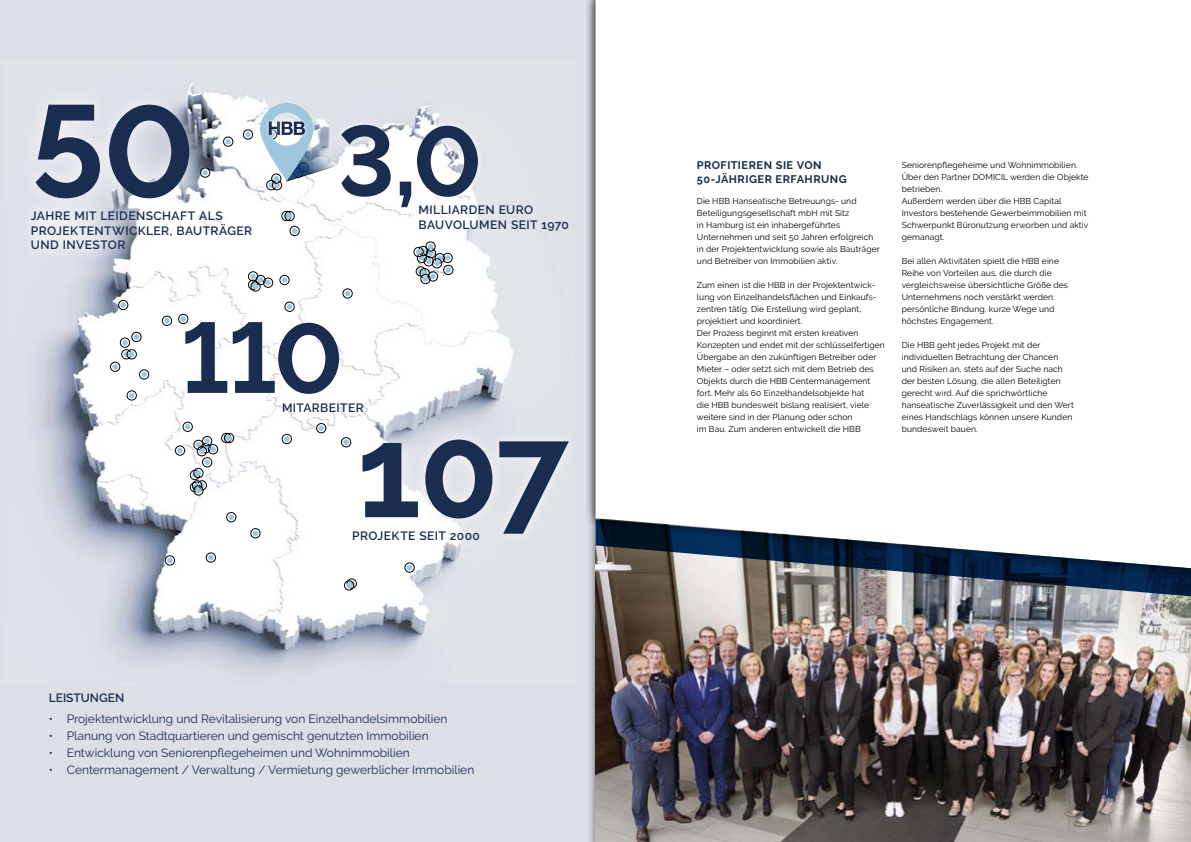
<style>
.page{position:relative;width:1191px;height:842px;background:#fff}
.page>*{position:absolute;margin:0;border:0;box-sizing:border-box;transform-origin:0 0}
.t1{font:700 130px "Raleway";color:#1a2c50}
.t2{font:700 98.8px "Raleway";color:#1a2c50}
.t3{font:600 12.1px/14.8px "Raleway";letter-spacing:.03em;color:#1a2c50}
.t4{font:12px "Raleway";color:#1a2c50}
.t5{font:600 12px "Raleway";color:#1a2c50}
.t6{font:700 11px/13.5px "Raleway";letter-spacing:.045em;color:#1a2c50}
.t7{font:8.5px/12px "Raleway";letter-spacing:.01em;color:#000}
</style>
<div class="page">
<div style="left:0;top:0;width:604px;height:842px;background:#dddfe7"></div>
<img style="left:36px;top:83px;width:478px;height:588px">
<div style="left:347px;top:578px;width:10px;height:11px;border:1px solid #000;border-radius:50%"></div>
<div style="left:127px;top:390px;width:10px;height:10px;border:1px solid #000;border-radius:50%"></div>
<svg style="left:129px;top:393px;width:5px;height:5px"></svg>
<div style="left:266px;top:180px;width:10px;height:10px;border:1px solid #000;border-radius:50%"></div>
<div style="left:272px;top:180px;width:10px;height:10px;border:1px solid #000;border-radius:50%"></div>
<div style="left:281px;top:211px;width:10px;height:10px;border:1px solid #000;border-radius:50%"></div>
<div style="left:284px;top:211px;width:11px;height:10px;border:1px solid #000;border-radius:50%"></div>
<svg style="left:284px;top:213px;width:8px;height:6px"></svg>
<div style="left:289px;top:226px;width:11px;height:10px;border:1px solid #000;border-radius:50%"></div>
<svg style="left:292px;top:228px;width:5px;height:6px"></svg>
<div style="left:248px;top:271px;width:10px;height:10px;border:1px solid #000;border-radius:50%"></div>
<div style="left:248px;top:280px;width:10px;height:10px;border:1px solid #000;border-radius:50%"></div>
<div style="left:250px;top:281px;width:11px;height:11px;border:1px solid #000;border-radius:50%"></div>
<div style="left:263px;top:278px;width:10px;height:10px;border:1px solid #000;border-radius:50%"></div>
<svg style="left:250px;top:274px;width:21px;height:15px"></svg>
<div style="left:284px;top:302px;width:11px;height:10px;border:1px solid #000;border-radius:50%"></div>
<svg style="left:287px;top:304px;width:5px;height:5px"></svg>
<div style="left:443px;top:265px;width:10px;height:10px;border:1px solid #000;border-radius:50%"></div>
<div style="left:442px;top:253px;width:11px;height:10px;border:1px solid #000;border-radius:50%"></div>
<div style="left:420px;top:274px;width:10px;height:10px;border:1px solid #000;border-radius:50%"></div>
<svg style="left:413px;top:240px;width:38px;height:42px"></svg>
<div style="left:342px;top:288px;width:11px;height:11px;border:1px solid #000;border-radius:50%"></div>
<svg style="left:345px;top:291px;width:5px;height:5px"></svg>
<div style="left:279px;top:275px;width:10px;height:10px;border:1px solid #000;border-radius:50%"></div>
<svg style="left:282px;top:277px;width:5px;height:6px"></svg>
<div style="left:118px;top:300px;width:10px;height:10px;border:1px solid #000;border-radius:50%"></div>
<svg style="left:120px;top:302px;width:6px;height:6px"></svg>
<div style="left:162px;top:316px;width:10px;height:10px;border:1px solid #000;border-radius:50%"></div>
<svg style="left:164px;top:318px;width:6px;height:6px"></svg>
<div style="left:131px;top:332px;width:10px;height:10px;border:1px solid #000;border-radius:50%"></div>
<svg style="left:134px;top:334px;width:5px;height:6px"></svg>
<div style="left:221px;top:433px;width:10px;height:10px;border:1px solid #000;border-radius:50%"></div>
<div style="left:224px;top:433px;width:10px;height:10px;border:1px solid #000;border-radius:50%"></div>
<svg style="left:223px;top:435px;width:9px;height:6px"></svg>
<div style="left:183px;top:422px;width:10px;height:10px;border:1px solid #000;border-radius:50%"></div>
<svg style="left:185px;top:424px;width:5px;height:6px"></svg>
<div style="left:208px;top:444px;width:10px;height:10px;border:1px solid #000;border-radius:50%"></div>
<div style="left:202px;top:436px;width:10px;height:10px;border:1px solid #000;border-radius:50%"></div>
<div style="left:190px;top:470px;width:10px;height:10px;border:1px solid #000;border-radius:50%"></div>
<div style="left:190px;top:482px;width:10px;height:10px;border:1px solid #000;border-radius:50%"></div>
<div style="left:193px;top:485px;width:10px;height:10px;border:1px solid #000;border-radius:50%"></div>
<svg style="left:192px;top:438px;width:24px;height:55px"></svg>
<div style="left:165px;top:555px;width:10px;height:10px;border:1px solid #000;border-radius:50%"></div>
<svg style="left:167px;top:558px;width:6px;height:5px"></svg>
<div style="left:206px;top:552px;width:10px;height:11px;border:1px solid #000;border-radius:50%"></div>
<svg style="left:208px;top:555px;width:6px;height:5px"></svg>
<div style="left:226px;top:512px;width:10px;height:10px;border:1px solid #000;border-radius:50%"></div>
<svg style="left:228px;top:514px;width:6px;height:6px"></svg>
<div style="left:250px;top:528px;width:10px;height:10px;border:1px solid #000;border-radius:50%"></div>
<svg style="left:253px;top:530px;width:5px;height:6px"></svg>
<div style="left:344px;top:580px;width:10px;height:10px;border:1px solid #000;border-radius:50%"></div>
<svg style="left:346px;top:581px;width:8px;height:7px"></svg>
<div style="left:175px;top:445px;width:10px;height:11px;border:1px solid #000;border-radius:50%"></div>
<svg style="left:177px;top:448px;width:6px;height:5px"></svg>
<div style="left:139px;top:369px;width:10px;height:10px;border:1px solid #000;border-radius:50%"></div>
<svg style="left:141px;top:372px;width:6px;height:5px"></svg>
<div style="left:110px;top:362px;width:10px;height:10px;border:1px solid #000;border-radius:50%"></div>
<svg style="left:112px;top:364px;width:6px;height:6px"></svg>
<div style="left:120px;top:338px;width:10px;height:10px;border:1px solid #000;border-radius:50%"></div>
<svg style="left:122px;top:340px;width:6px;height:5px"></svg>
<div style="left:121px;top:349px;width:10px;height:10px;border:1px solid #000;border-radius:50%"></div>
<div style="left:127px;top:349px;width:10px;height:10px;border:1px solid #000;border-radius:50%"></div>
<svg style="left:124px;top:351px;width:10px;height:6px"></svg>
<div style="left:178px;top:314px;width:10px;height:10px;border:1px solid #000;border-radius:50%"></div>
<div style="left:223px;top:137px;width:10px;height:10px;border:1px solid #000;border-radius:50%"></div>
<svg style="left:225px;top:139px;width:6px;height:5px"></svg>
<div style="left:243px;top:129px;width:10px;height:11px;border:1px solid #000;border-radius:50%"></div>
<svg style="left:245px;top:132px;width:6px;height:5px"></svg>
<div style="left:200px;top:168px;width:10px;height:10px;border:1px solid #000;border-radius:50%"></div>
<div style="left:19px;top:86px;width:189px;height:131px;background:#fff;opacity:.75"></div>
<div style="left:17px;top:196px;width:250px;height:68px;background:#fff;opacity:.85"></div>
<div style="left:349px;top:426px;width:232px;height:121px;background:#fff;opacity:.75"></div>
<div style="left:339px;top:516px;width:155px;height:39px;background:#fff;opacity:.75"></div>
<div style="left:178px;top:315px;width:169px;height:86px;background:#fff"></div>
<div style="left:335px;top:117px;width:150px;height:95px;background:#fff;opacity:.75"></div>
<svg style="left:260px;top:103px;width:92px;height:85px"></svg>
<div style="left:404px;top:562px;width:10px;height:11px;border:1px solid #000;border-radius:50%"></div>
<svg style="left:407px;top:565px;width:5px;height:5px"></svg>
<div style="left:282px;top:434px;width:10px;height:10px;border:1px solid #000;border-radius:50%"></div>
<svg style="left:284px;top:436px;width:5px;height:6px"></svg>
<div style="left:341px;top:437px;width:10px;height:10px;border:1px solid #000;border-radius:50%"></div>
<svg style="left:343px;top:439px;width:6px;height:6px"></svg>
<div style="left:316px;top:423px;width:10px;height:10px;border:1px solid #000;border-radius:50%"></div>
<svg style="left:318px;top:425px;width:6px;height:6px"></svg>
<img style="left:595px;top:603px;width:596px;height:239px">
<svg style="left:595px;top:0;width:10px;height:519px;fill:#fff"></svg>
<svg style="left:595px;top:519px;width:596px;height:84px"></svg>
<h1 class="t1" style="left:31px;top:77px;width:165px">50</h1>
<h3 class="t3" style="left:31px;top:208px;width:223px">JAHRE MIT LEIDENSCHAFT ALS<br>PROJEKTENTWICKLER, BAUTRÄGER<br>UND INVESTOR</h3>
<h2 class="t2" style="left:337px;top:105px;width:146px">3,0</h2>
<h3 class="t3" style="left:418px;top:202px;width:152px">MILLIARDEN EURO<br>BAUVOLUMEN SEIT 1970</h3>
<h2 class="t2" style="left:181px;top:302px;width:164px">110</h2>
<h3 class="t3" style="left:282px;top:400px;width:83px">MITARBEITER</h3>
<h1 class="t1" style="left:357px;top:397px;width:213px">107</h1>
<h3 class="t3" style="left:352px;top:528px;width:129px">PROJEKTE SEIT 2000</h3>
<h3 class="t5" style="left:49px;top:691px;width:77px">LEISTUNGEN</h3>
<h3 class="t4" style="left:49px;top:711px;width:400px">• Projektentwicklung und Revitalisierung von Einzelhandelsimmobilien</h3>
<h3 class="t4" style="left:49px;top:728px;width:381px">• Planung von Stadtquartieren und gemischt genutzten Immobilien</h3>
<h3 class="t4" style="left:49px;top:746px;width:362px">• Entwicklung von Seniorenpflegeheimen und Wohnimmobilien</h3>
<h3 class="t4" style="left:49px;top:763px;width:427px">• Centermanagement / Verwaltung / Vermietung gewerblicher Immobilien</h3>
<p class="t6" style="left:697px;top:159px;width:151px">PROFITIEREN SIE VON<br>50-JÄHRIGER ERFAHRUNG</p>
<p class="t7" style="left:697px;top:195px;width:184px">Die HBB Hanseatische Betreuungs- und Beteiligungsgesellschaft mbH mit Sitz<br>in Hamburg ist ein inhabergeführtes Unternehmen und seit 50 Jahren erfolgreich in der Projektentwicklung sowie als Bauträger und Betreiber von Immobilien aktiv.</p>
<p class="t7" style="left:697px;top:279px;width:189px">Zum einen ist die HBB in der Projektentwick&shy;lung von Einzelhandelsflächen und Einkaufs&shy;zentren tätig. Die Erstellung wird geplant, projektiert und koordiniert.<br>Der Prozess beginnt mit ersten kreativen Konzepten und endet mit der schlüsselfertigen Übergabe an den zukünftigen Betreiber oder Mieter – oder setzt sich mit dem Betrieb des Objekts durch die HBB Centermanagement fort. Mehr als 60 Einzelhandelsobjekte hat<br>die HBB bundesweit bislang realisiert, viele weitere sind in der Planung oder schon<br>im Bau. Zum anderen entwickelt die HBB</p>
<p class="t7" style="left:901px;top:159px;width:188px">Seniorenpflegeheime und Wohnimmobilien.<br>Über den Partner DOMICIL werden die Objekte betrieben.<br>Außerdem werden über die HBB Capital Investors bestehende Gewerbeimmobilien mit Schwerpunkt Büronutzung erworben und aktiv gemanagt.</p>
<p class="t7" style="left:901px;top:255px;width:168px">Bei allen Aktivitäten spielt die HBB eine Reihe von Vorteilen aus, die durch die vergleichsweise übersichtliche Größe des Unternehmens noch verstärkt werden: persönliche Bindung, kurze Wege und höchstes Engagement.</p>
<p class="t7" style="left:901px;top:339px;width:174px">Die HBB geht jedes Projekt mit der individuellen Betrachtung der Chancen und Risiken an, stets auf der Suche nach der besten Lösung, die allen Beteiligten gerecht wird. Auf die sprichwörtliche hanseatische Zuverlässigkeit und den Wert eines Handschlags können unsere Kunden bundesweit bauen.</p>
</div>
